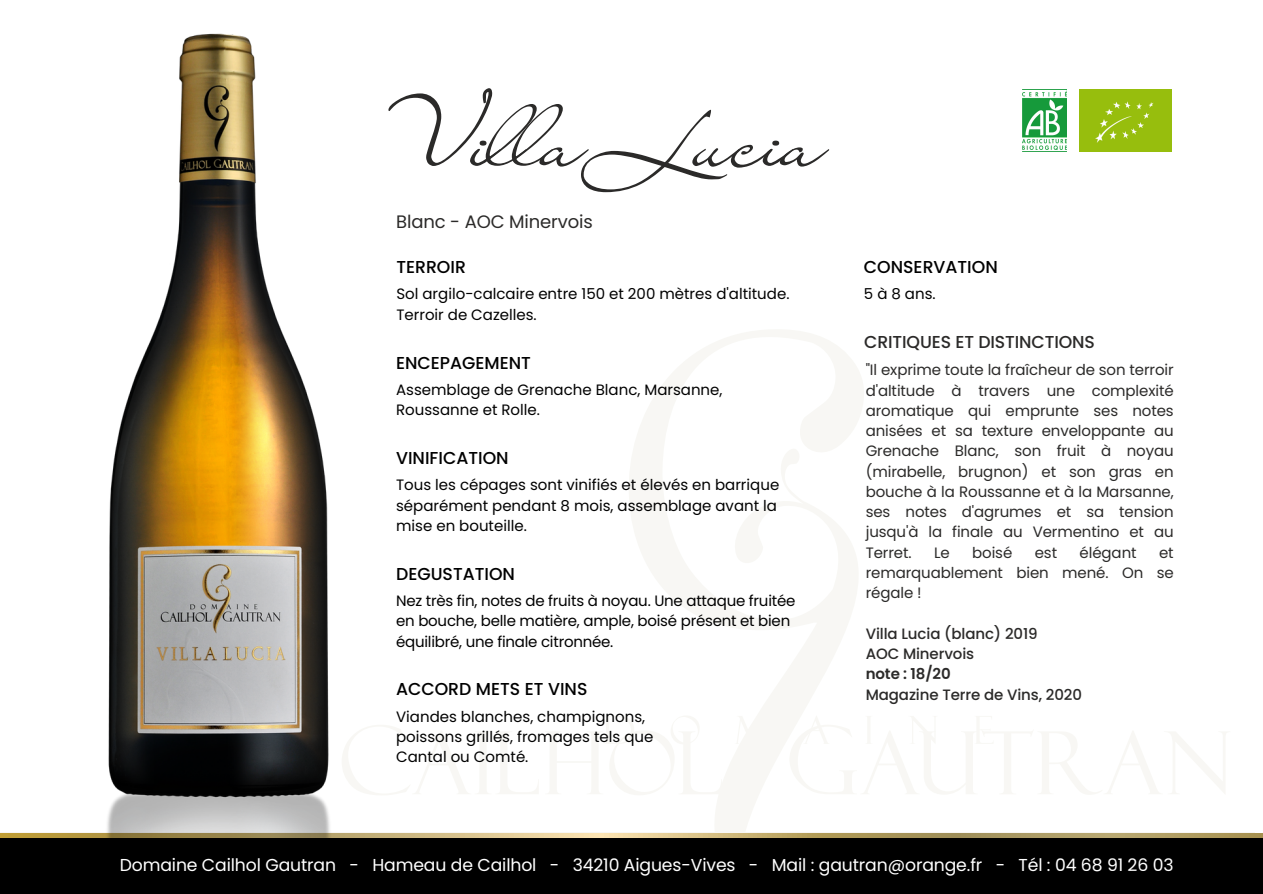
<style>
.page{position:relative;width:1263px;height:894px;background:#fff}
.page>*{position:absolute;margin:0;border:0;box-sizing:border-box;transform-origin:0 0}
.t1{font:87px "Liana";color:#2b2a29}
.t2{font:18px "Poppins";letter-spacing:-.005em;color:#2b2a29}
.t3{font:17.25px "Poppins";letter-spacing:-.005em;color:#fff}
.t4{font:500 17.25px "Poppins";color:#000}
.t5{font:500 17.25px "Poppins";letter-spacing:-.005em;color:#2b2a29}
.t6{font:15px/20.2px "Poppins";color:#000}
.t7{font:15px/20.2px "Poppins";letter-spacing:-.005em;color:#2b2a29;text-align:justify}
.t8{font:500 15px/20.2px "Poppins";letter-spacing:-.005em;color:#2b2a29}
.s1{font-weight:600}
</style>
<div class="page">
<hr style="left:0;top:831px;width:1255px;height:1px;background:#f1f0e9">
<svg style="left:572px;top:330px;width:395px;height:502px"></svg>
<svg style="left:342px;top:715px;width:380px;height:80px"></svg>
<svg style="left:735px;top:715px;width:34px;height:28px"></svg>
<svg style="left:789px;top:715px;width:438px;height:79px"></svg>
<svg style="left:0;top:833px;width:1263px;height:4px"></svg>
<img style="left:98px;top:33px;width:241px;height:804px">
<div style="left:0;top:837px;width:1263px;height:56px;background:#000"></div>
<img style="left:1022px;top:89px;width:44px;height:61px">
<img style="left:1079px;top:89px;width:92px;height:62px">
<p class="t1" style="left:377px;top:83px;width:450px">VillaLucia</p>
<h3 class="t2" style="left:396px;top:209px;width:198px">Blanc - AOC Minervois</h3>
<h2 class="t4" style="left:396px;top:255px;width:71px">TERROIR</h2>
<p class="t6" style="left:396px;top:284px;width:395px">Sol argilo-calcaire entre 150 et 200 mètres d'altitude.</p>
<p class="t6" style="left:396px;top:304px;width:142px">Terroir de Cazelles.</p>
<h2 class="t4" style="left:396px;top:350px;width:136px">ENCEPAGEMENT</h2>
<p class="t6" style="left:396px;top:379px;width:328px">Assemblage de Grenache Blanc, Marsanne,<br>Roussanne et Rolle.</p>
<p class="t4" style="left:396px;top:445px;width:114px">VINIFICATION</p>
<h2 class="t6" style="left:396px;top:475px;width:385px">Tous les cépages sont vinifiés et élevés en barrique séparément pendant 8 mois, assemblage avant la mise en bouteille.</h2>
<h2 class="t4" style="left:396px;top:561px;width:120px">DEGUSTATION</h2>
<p class="t6" style="left:396px;top:590px;width:401px">Nez très fin, notes de fruits à noyau. Une attaque fruitée en bouche, belle matière, ample, boisé présent et bien équilibré, une finale citronnée.</p>
<h2 class="t4" style="left:396px;top:676px;width:193px">ACCORD METS ET VINS</h2>
<p class="t6" style="left:396px;top:706px;width:259px">Viandes blanches, champignons, poissons grillés, fromages tels que<br>Cantal ou Comté.</p>
<h2 class="t4" style="left:864px;top:255px;width:135px">CONSERVATION</h2>
<p class="t6" style="left:864px;top:284px;width:73px">5 à 8 ans.</p>
<h2 class="t5" style="left:864px;top:330px;width:232px">CRITIQUES ET DISTINCTIONS</h2>
<p class="t7" style="left:866px;top:360px;width:310px">"Il exprime toute la fraîcheur de son terroir d'altitude à travers une complexité aromatique qui emprunte ses notes anisées et sa texture enveloppante au Grenache Blanc, son fruit à noyau (mirabelle, brugnon) et son gras en bouche à la Roussanne et à la Marsanne, ses notes d'agrumes et sa tension jusqu'à la finale au Vermentino et au Terret.</p>
<p class="t7" style="left:934px;top:542px;width:17px">Le</p>
<p class="t7" style="left:972px;top:542px;width:42px">boisé</p>
<p class="t7" style="left:1035px;top:542px;width:24px">est</p>
<p class="t7" style="left:1080px;top:542px;width:58px">élégant</p>
<p class="t7" style="left:866px;top:542px;width:309px;text-indent:293px">et remarquablement bien mené. On se régale !</p>
<p class="t8" style="left:866px;top:623px;width:218px">Villa Lucia (blanc) 2019<br>AOC Minervois<br><span class="s1">note : 18/20<br></span>Magazine Terre de Vins, 2020</p>
<h1 class="t3" style="left:120px;top:852px;width:1055px">Domaine Cailhol Gautran - Hameau de Cailhol - 34210 Aigues-Vives - Mail : gautran@orange.fr - Tél : 04 68 91 26 03</h1>
</div>
